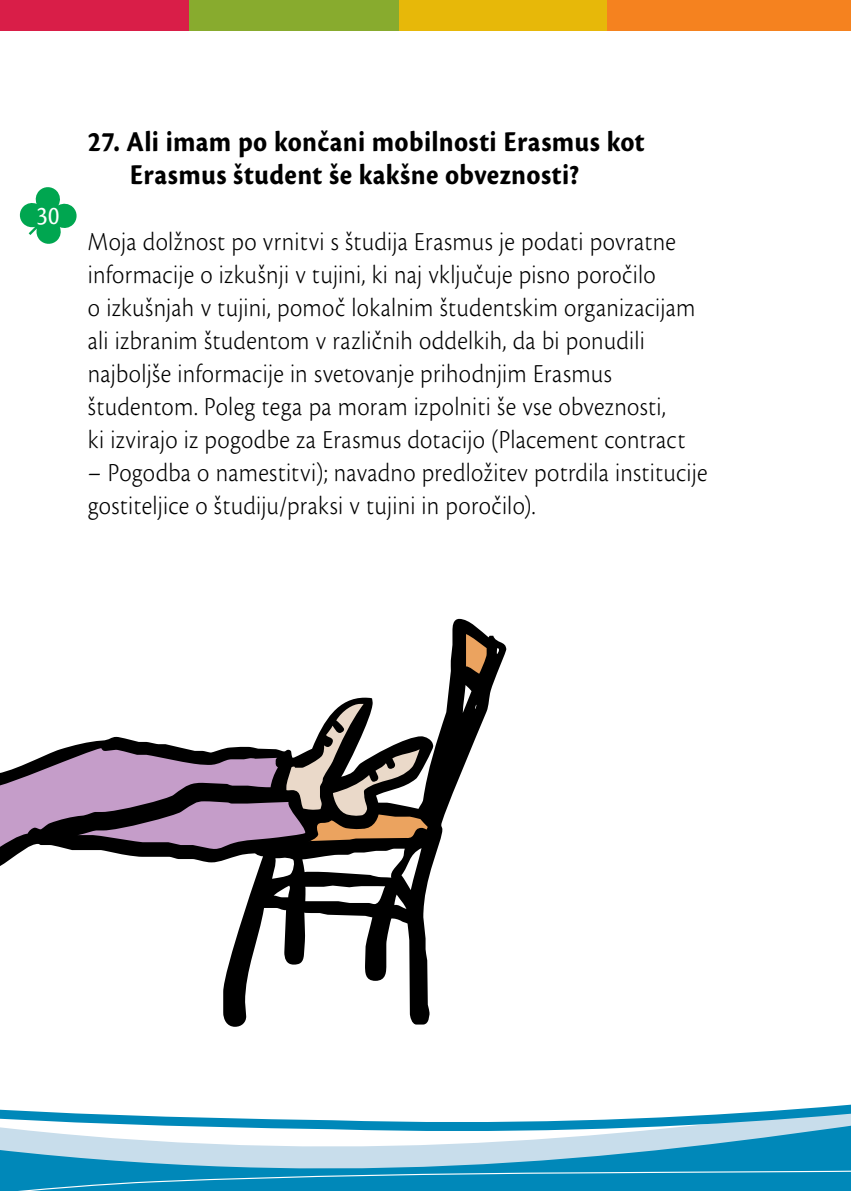
<style>
.page{position:relative;width:851px;height:1191px;background:#fff}
.page>*{position:absolute;margin:0;border:0;box-sizing:border-box;transform-origin:0 0}
.t1{font:30px/33px "Cronos Pro Bold Capt";letter-spacing:.01em;color:#000;scale:.9 1}
.t2{font:27px/33px "Cronos Pro Lt Capt";letter-spacing:.01em;color:#000;scale:.9 1}
.t3{font:27px "Cronos Pro";color:#fff;scale:.9 1}
</style>
<div class="page">
<svg style="left:0;top:1104px;width:850px;height:87px"></svg>
<svg style="left:850px;top:1104px;width:1px;height:87px"></svg>
<svg style="left:223px;top:619px;width:283px;height:407px"></svg>
<svg style="left:466px;top:634px;width:20px;height:40px"></svg>
<svg style="left:496px;top:648px;width:3px;height:6px"></svg>
<svg style="left:462px;top:685px;width:14px;height:28px"></svg>
<svg style="left:223px;top:697px;width:210px;height:180px"></svg>
<svg style="left:0;top:704px;width:428px;height:205px"></svg>
<svg style="left:19px;top:187px;width:58px;height:57px"></svg>
<div style="left:0;top:0;width:190px;height:31px;background:#d91e48"></div>
<div style="left:189px;top:0;width:214px;height:31px;background:#88ab2e"></div>
<div style="left:400px;top:0;width:212px;height:31px;background:#e7b809"></div>
<div style="left:607px;top:0;width:243px;height:31px;background:#f5821f"></div>
<hr style="left:850px;top:0;width:1px;height:31px;background:#f5821f">
<p class="t3" style="left:36px;top:200px;width:27px">30</p>
<p class="t1" style="left:130px;top:126px;width:573px;text-indent:-42px">27. Ali imam po končani mobilnosti Erasmus kot<br>Erasmus študent še kakšne obveznosti?</p>
<p class="t2" style="left:88px;top:225px;width:676px">Moja dolžnost po vrnitvi s študija Erasmus je podati povratne informacije o izkušnji v tujini, ki naj vključuje pisno poročilo<br>o izkušnjah v tujini, pomoč lokalnim študentskim organizacijam ali izbranim študentom v različnih oddelkih, da bi ponudili najboljše informacije in svetovanje prihodnjim Erasmus študentom. Poleg tega pa moram izpolniti še vse obveznosti,<br>ki izvirajo iz pogodbe za Erasmus dotacijo (Placement contract</p>
<p class="t2" style="left:88px;top:456px;width:690px">– Pogodba o namestitvi); navadno predložitev potrdila institucije gostiteljice o študiju/praksi v tujini in poročilo).</p>
</div>
